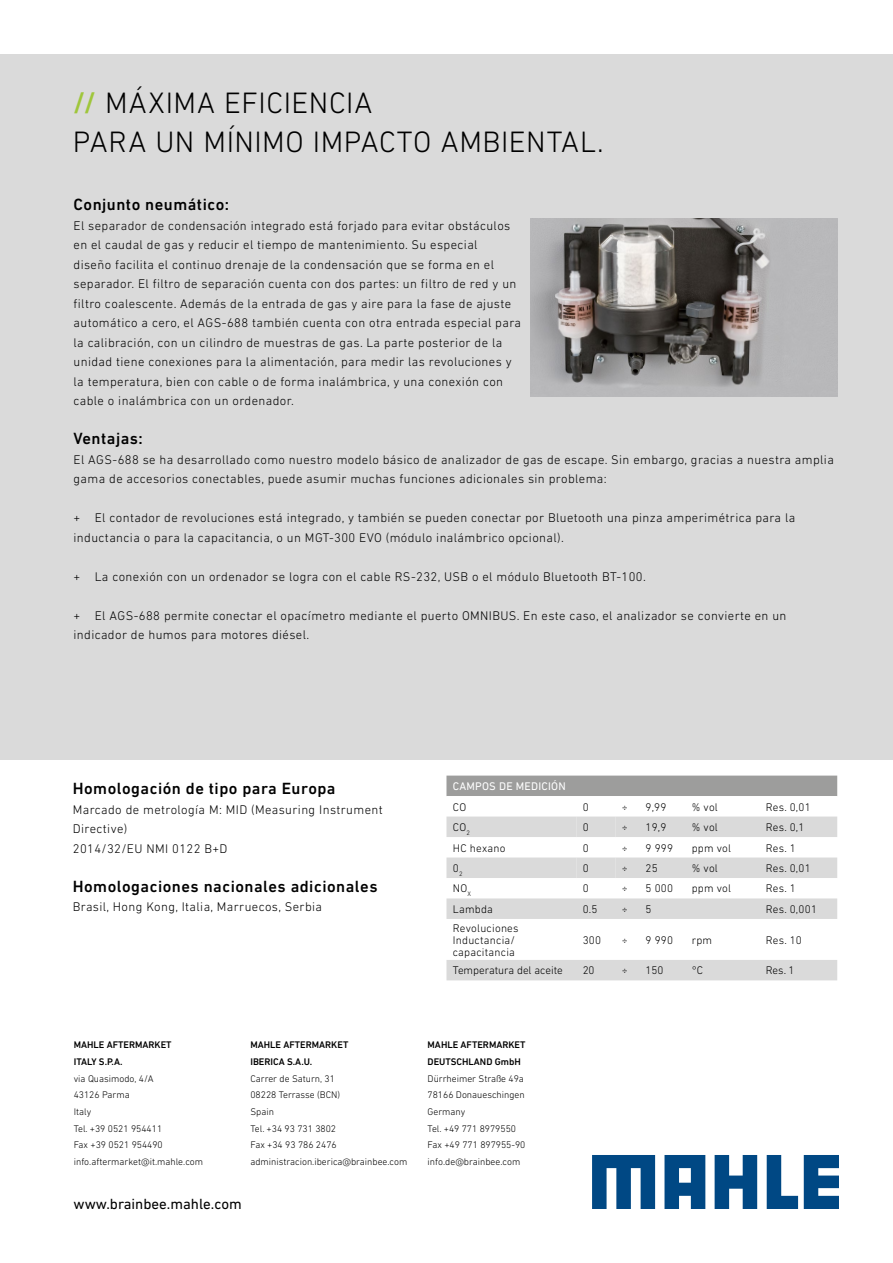
<style>
.page{position:relative;width:893px;height:1263px;background:#fff}
.page>*{position:absolute;margin:0;border:0;box-sizing:border-box;transform-origin:0 0}
.t1{font:300 30px/39px "DIN Next LT Pro";letter-spacing:.02em;color:#000}
.t2{font:500 16.5px "DIN Next LT Pro";letter-spacing:.03em;color:#000}
.t3{font:15px "DIN Next LT Pro";color:#000}
.t4{font:300 12.75px/19.5px "DIN Next LT Pro";letter-spacing:.03em;color:#000}
.t5{font:300 11.25px/12px "DIN Next LT Pro";letter-spacing:.02em;color:#000}
.t6{font:300 11.25px "DIN Next LT Pro";color:#000}
.t7{font:11.25px "DIN Next LT Pro";letter-spacing:.02em;color:#fff}
.t8{font:300 9.75px/16.6px "DIN Next LT Pro";color:#000}
.t9{font:500 9.75px/16.6px "DIN Next LT Pro";color:#000}
.s1{font-weight:500;color:#9fc63b}
</style>
<div class="page">
<svg style="left:592px;top:1155px;width:63px;height:54px"></svg>
<svg style="left:715px;top:1155px;width:42px;height:54px"></svg>
<svg style="left:767px;top:1155px;width:31px;height:54px"></svg>
<svg style="left:804px;top:1155px;width:35px;height:54px"></svg>
<svg style="left:664px;top:1155px;width:41px;height:54px"></svg>
<div style="left:0;top:54px;width:893px;height:706px;background:#dadada"></div>
<img style="left:530px;top:218px;width:307px;height:179px">
<div style="left:446px;top:776px;width:391px;height:20px;background:#9d9d9c"></div>
<svg style="left:446px;top:816px;width:391px;height:164px"></svg>
<h1 class="t1" style="left:73px;top:82px;width:532px"><span class="s1">//</span> MÁXIMA EFICIENCIA<br>PARA UN MÍNIMO IMPACTO AMBIENTAL.</h1>
<p class="t2" style="left:74px;top:195px;width:157px">Conjunto neumático:</p>
<p class="t4" style="left:74px;top:215px;width:449px">El separador de condensación integrado está forjado para evitar obstáculos en el caudal de gas y reducir el tiempo de mantenimiento. Su especial<br>diseño facilita el continuo drenaje de la condensación que se forma en el separador. El filtro de separación cuenta con dos partes: un filtro de red y un filtro coalescente. Además de la entrada de gas y aire para la fase de ajuste automático a cero, el AGS-688 también cuenta con otra entrada especial para la calibración, con un cilindro de muestras de gas. La parte posterior de la unidad tiene conexiones para la alimentación, para medir las revoluciones y la temperatura, bien con cable o de forma inalámbrica, y una conexión con cable o inalámbrica con un ordenador.</p>
<p class="t2" style="left:74px;top:429px;width:71px">Ventajas:</p>
<p class="t4" style="left:74px;top:449px;width:762px">El AGS-688 se ha desarrollado como nuestro modelo básico de analizador de gas de escape. Sin embargo, gracias a nuestra amplia gama de accesorios conectables, puede asumir muchas funciones adicionales sin problema:</p>
<p class="t4" style="left:74px;top:508px;width:723px">+ El contador de revoluciones está integrado, y también se pueden conectar por Bluetooth una pinza amperimétrica para la inductancia o para la capacitancia, o un MGT-300 EVO (módulo inalámbrico opcional).</p>
<p class="t4" style="left:74px;top:566px;width:574px">+ La conexión con un ordenador se logra con el cable RS-232, USB o el módulo Bluetooth BT-100.</p>
<p class="t4" style="left:74px;top:605px;width:714px">+ El AGS-688 permite conectar el opacímetro mediante el puerto OMNIBUS. En este caso, el analizador se convierte en un indicador de humos para motores diésel.</p>
<p class="t2" style="left:73px;top:779px;width:264px">Homologación de tipo para Europa</p>
<p class="t4" style="left:73px;top:800px;width:311px">Marcado de metrología M: MID (Measuring Instrument<br>Directive)<br>2014/32/EU NMI 0122 B+D</p>
<p class="t2" style="left:73px;top:877px;width:306px">Homologaciones nacionales adicionales</p>
<p class="t4" style="left:73px;top:897px;width:251px">Brasil, Hong Kong, Italia, Marruecos, Serbia</p>
<p class="t7" style="left:453px;top:780px;width:114px">CAMPOS DE MEDICIÓN</p>
<p class="t5" style="left:453px;top:800px;width:15px">CO</p>
<p class="t5" style="left:583px;top:800px;width:7px">0</p>
<p class="t5" style="left:622px;top:800px;width:7px">÷</p>
<p class="t5" style="left:645px;top:800px;width:23px">9,99</p>
<p class="t5" style="left:692px;top:800px;width:28px">% vol</p>
<p class="t5" style="left:766px;top:800px;width:47px">Res. 0,01</p>
<p class="t5" style="left:453px;top:821px;width:19px">CO<sub>2</sub></p>
<p class="t5" style="left:583px;top:821px;width:7px">0</p>
<p class="t5" style="left:622px;top:821px;width:7px">÷</p>
<p class="t5" style="left:645px;top:821px;width:23px">19,9</p>
<p class="t5" style="left:692px;top:821px;width:28px">% vol</p>
<p class="t5" style="left:766px;top:821px;width:40px">Res. 0,1</p>
<p class="t5" style="left:453px;top:841px;width:54px">HC hexano</p>
<p class="t5" style="left:583px;top:841px;width:7px">0</p>
<p class="t5" style="left:622px;top:841px;width:7px">÷</p>
<p class="t5" style="left:645px;top:841px;width:29px">9 999</p>
<p class="t5" style="left:692px;top:841px;width:41px">ppm vol</p>
<p class="t5" style="left:766px;top:841px;width:31px">Res. 1</p>
<p class="t5" style="left:453px;top:862px;width:11px">0<sub>2</sub></p>
<p class="t5" style="left:583px;top:862px;width:7px">0</p>
<p class="t5" style="left:622px;top:862px;width:7px">÷</p>
<p class="t5" style="left:645px;top:862px;width:14px">25</p>
<p class="t5" style="left:692px;top:862px;width:28px">% vol</p>
<p class="t5" style="left:766px;top:862px;width:47px">Res. 0,01</p>
<p class="t5" style="left:453px;top:882px;width:20px">NO<sub>X</sub></p>
<p class="t5" style="left:583px;top:882px;width:7px">0</p>
<p class="t5" style="left:622px;top:882px;width:7px">÷</p>
<p class="t5" style="left:645px;top:882px;width:29px">5 000</p>
<p class="t5" style="left:692px;top:882px;width:41px">ppm vol</p>
<p class="t5" style="left:766px;top:882px;width:31px">Res. 1</p>
<p class="t5" style="left:453px;top:903px;width:42px">Lambda</p>
<p class="t5" style="left:583px;top:903px;width:16px">0.5</p>
<p class="t5" style="left:622px;top:903px;width:7px">÷</p>
<p class="t5" style="left:645px;top:903px;width:7px">5</p>
<p class="t5" style="left:766px;top:903px;width:53px">Res. 0,001</p>
<p class="t5" style="left:453px;top:922px;width:67px">Revoluciones<br>Inductancia/ capacitancia</p>
<p class="t5" style="left:583px;top:934px;width:20px">300</p>
<p class="t5" style="left:622px;top:934px;width:7px">÷</p>
<p class="t5" style="left:645px;top:934px;width:29px">9 990</p>
<p class="t5" style="left:692px;top:934px;width:22px">rpm</p>
<p class="t5" style="left:766px;top:934px;width:38px">Res. 10</p>
<p class="t6" style="left:453px;top:964px;width:112px">Temperatura del aceite</p>
<p class="t5" style="left:583px;top:964px;width:13px">20</p>
<p class="t5" style="left:622px;top:964px;width:7px">÷</p>
<p class="t5" style="left:645px;top:964px;width:19px">150</p>
<p class="t5" style="left:692px;top:964px;width:13px">°C</p>
<p class="t5" style="left:766px;top:964px;width:30px">Res. 1</p>
<p class="t9" style="left:74px;top:1037px;width:99px">MAHLE AFTERMARKET<br>ITALY S.P.A.</p>
<p class="t8" style="left:74px;top:1070px;width:131px">via Quasimodo, 4/A<br>43126 Parma<br>Italy<br>Tel. +39 0521 954411<br>Fax +39 0521 954490 info.aftermarket@it.mahle.com</p>
<p class="t3" style="left:74px;top:1195px;width:170px">www.brainbee.mahle.com</p>
<p class="t9" style="left:250px;top:1037px;width:99px">MAHLE AFTERMARKET<br>IBERICA S.A.U.</p>
<p class="t8" style="left:250px;top:1070px;width:159px">Carrer de Saturn, 31<br>08228 Terrasse (BCN)<br>Spain<br>Tel. +34 93 731 3802<br>Fax +34 93 786 2476 administracion.iberica@brainbee.com</p>
<p class="t9" style="left:428px;top:1037px;width:99px">MAHLE AFTERMARKET<br>DEUTSCHLAND GmbH</p>
<p class="t8" style="left:428px;top:1070px;width:99px">Dürrheimer Straße 49a<br>78166 Donaueschingen<br>Germany<br>Tel. +49 771 8979550<br>Fax +49 771 897955-90 info.de@brainbee.com</p>
</div>
